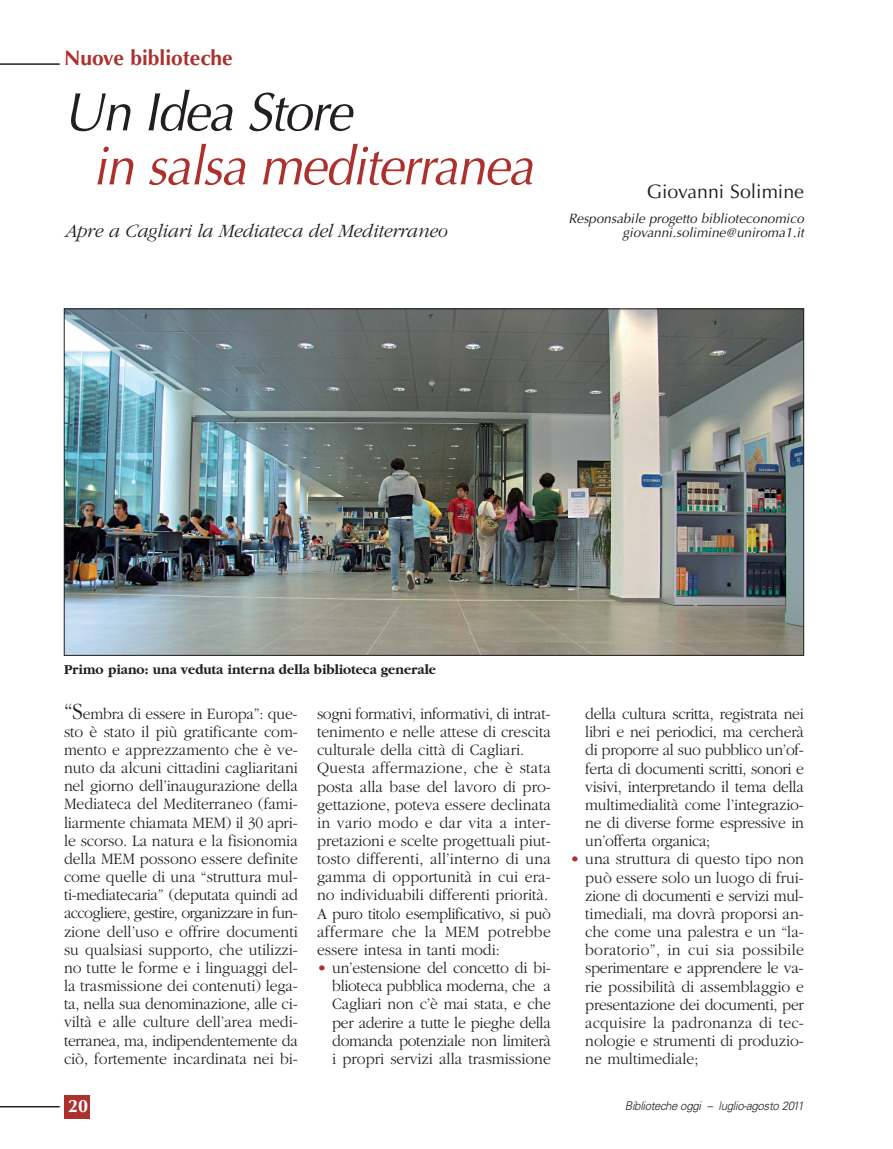
<style>
.page{position:relative;width:893px;height:1149px;background:#fff}
.page>*{position:absolute;margin:0;border:0;box-sizing:border-box;transform-origin:0 0}
.t1{font:italic 54px "Optima";letter-spacing:-.03em;color:#ac312d;scale:.95 1}
.t2{font:italic 54px "Optima";letter-spacing:-.03em;color:#231f20;scale:.95 1}
.t3{font:700 21px "Optima";color:#ac312d}
.t4{font:italic 300 19.5px "Garamond";letter-spacing:-.01em;color:#231f20}
.t5{font:19.5px "Optima";color:#231f20}
.t6{font:700 18px "Optima";color:#fff}
.t7{font:300 16.5px/18.1px "Garamond";color:#231f20;text-align:justify;scale:.95 1}
.t8{font:700 14.25px "Garamond";color:#231f20;scale:.95 1}
.t9{font:italic 13.5px/14.2px "Optima";color:#231f20;text-align:right}
.t10{font:italic 300 12px "Univers";letter-spacing:-.03em;color:#231f20;scale:.95 1}
.s1{font-size:24px}
.s2{color:#ac312d}
</style>
<div class="page">
<hr style="left:0;top:1105px;width:60px;height:2px;background:#231f20">
<div style="left:64px;top:1094px;width:26px;height:23px;background:#ac312d"></div>
<hr style="left:0;top:63px;width:60px;height:2px;background:#231f20">
<img style="left:66px;top:310px;width:736px;height:343px">
<p class="t3" style="left:64px;top:49px;width:170px">Nuove biblioteche</p>
<h1 class="t2" style="left:64px;top:89px;width:305px">Un Idea Store</h1>
<h1 class="t1" style="left:93px;top:143px;width:466px">in salsa mediterranea</h1>
<p class="t4" style="left:64px;top:223px;width:384px">Apre a Cagliari la Mediateca del Mediterraneo</p>
<p class="t5" style="left:647px;top:183px;width:158px">Giovanni Solimine</p>
<p class="t9" style="left:568px;top:212px;width:237px">Responsabile progetto biblioteconomico giovanni.solimine@uniroma1.it</p>
<p class="t8" style="left:64px;top:664px;width:393px">Primo piano: una veduta interna della biblioteca generale</p>
<p class="t7" style="left:64px;top:705px;width:248px"><span class="s1">“S</span>embra di essere in Europa”: que&shy;sto è stato il più gratificante com&shy;mento e apprezzamento che è ve&shy;nuto da alcuni cittadini cagliaritani nel giorno dell’inaugurazione della Mediateca del Mediterraneo (fami&shy;liarmente chiamata MEM) il 30 apri&shy;le scorso. La natura e la fisionomia della MEM possono essere definite come quelle di una “struttura mul&shy;ti-mediatecaria” (deputata quindi ad accogliere, gestire, organizzare in fun&shy;zione dell’uso e offrire documenti su qualsiasi supporto, che utilizzi&shy;no tutte le forme e i linguaggi del&shy;la trasmissione dei contenuti) lega&shy;ta, nella sua denominazione, alle ci&shy;viltà e alle culture dell’area medi&shy;terranea, ma, indipendentemente da ciò, fortemente incardinata nei bi-</p>
<p class="t7" style="left:317px;top:705px;width:248px;text-align:left">sogni formativi, informativi, di intrat&shy;tenimento e nelle attese di crescita culturale della città di Cagliari.<br>Questa affermazione, che è stata posta alla base del lavoro di pro&shy;gettazione, poteva essere declinata in vario modo e dar vita a inter&shy;pretazioni e scelte progettuali piut&shy;tosto differenti, all’interno di una gamma di opportunità in cui era&shy;no individuabili differenti priorità.<br>A puro titolo esemplificativo, si può affermare che la MEM potrebbe essere intesa in tanti modi:</p>
<p class="t7" style="left:332px;top:959px;width:232px;text-indent:-15px"><span class="s2">•</span> un’estensione del concetto di bi&shy;blioteca pubblica moderna, che a Cagliari non c’è mai stata, e che per aderire a tutte le pieghe della domanda potenziale non limiterà i propri servizi alla trasmissione</p>
<p class="t6" style="left:68px;top:1097px;width:22px">20</p>
<p class="t7" style="left:585px;top:705px;width:232px">della cultura scritta, registrata nei libri e nei periodici, ma cercherà di proporre al suo pubblico un’of&shy;ferta di documenti scritti, sonori e visivi, interpretando il tema della multimedialità come l’integrazio&shy;ne di diverse forme espressive in un’offerta organica;</p>
<p class="t7" style="left:585px;top:851px;width:232px;text-indent:-15px"><span class="s2">•</span> una struttura di questo tipo non può essere solo un luogo di frui&shy;zione di documenti e servizi mul&shy;timediali, ma dovrà proporsi an&shy;che come una palestra e un “la&shy;boratorio”, in cui sia possibile sperimentare e apprendere le va&shy;rie possibilità di assemblaggio e presentazione dei documenti, per acquisire la padronanza di tec&shy;nologie e strumenti di produzio&shy;ne multimediale;</p>
<p class="t10" style="left:625px;top:1101px;width:190px">Biblioteche oggi – luglio-agosto 2011</p>
</div>
